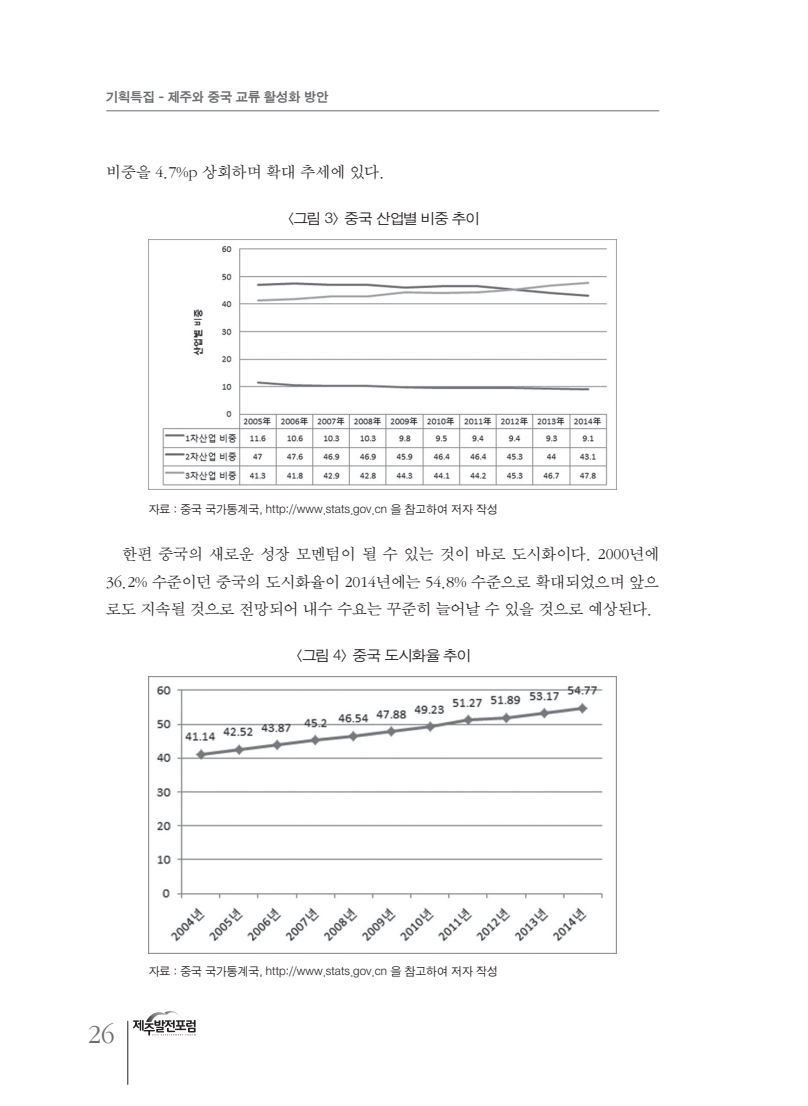
<style>
.page{position:relative;width:808px;height:1106px;background:#fff}
.page>*{position:absolute;margin:0;border:0;box-sizing:border-box;transform-origin:0 0}
.t1{font:27px "Sand Tm";color:#6c6d70}
.본문-명조{font:16.5px/27.3px "Sand Sm";color:#231f20;text-align:justify}
.표-제목{font:14.85px "Sand Jg";letter-spacing:-.045em;color:#231f20;scale:1.06 1}
.t2{font:13.5px "Sand Kg";color:#6c6d70}
.자료{font:12px "Sand Jg";color:#231f20}
</style>
<div class="page">
<hr style="left:106px;top:111px;width:553px;height:1px;background:#6c6d70">
<hr style="left:128px;top:1020px;width:1px;height:64px;background:#231f20">
<svg style="left:133px;top:1010px;width:63px;height:25px"></svg>
<img style="left:162px;top:246px;width:446px;height:240px">
<img style="left:149px;top:677px;width:467px;height:276px">
<p class="t2" style="left:106px;top:90px;width:224px">기획특집 - 제주와 중국 교류 활성화 방안</p>
<p class="본문-명조" style="left:106px;top:160px;width:280px">비중을 4.7%p 상회하며 확대 추세에 있다.</p>
<p class="표-제목" style="left:286px;top:211px;width:185px">&lt;그림 3&gt; 중국 산업별 비중 추이</p>
<p class="자료" style="left:149px;top:503px;width:350px">자료 : 중국 국가통계국, http://www.stats.gov.cn 을 참고하여 저자 작성</p>
<p class="본문-명조" style="left:106px;top:542px;width:554px;text-indent:16px">한편 중국의 새로운 성장 모멘텀이 될 수 있는 것이 바로 도시화이다. 2000년에 36.2% 수준이던 중국의 도시화율이 2014년에는 54.8% 수준으로 확대되었으며 앞으 로도 지속될 것으로 전망되어 내수 수요는 꾸준히 늘어날 수 있을 것으로 예상된다.</p>
<p class="표-제목" style="left:294px;top:648px;width:168px">&lt;그림 4&gt; 중국 도시화율 추이</p>
<h1 class="t1" style="left:88px;top:1019px;width:28px">26</h1>
<p class="자료" style="left:149px;top:965px;width:350px">자료 : 중국 국가통계국, http://www.stats.gov.cn 을 참고하여 저자 작성</p>
</div>
